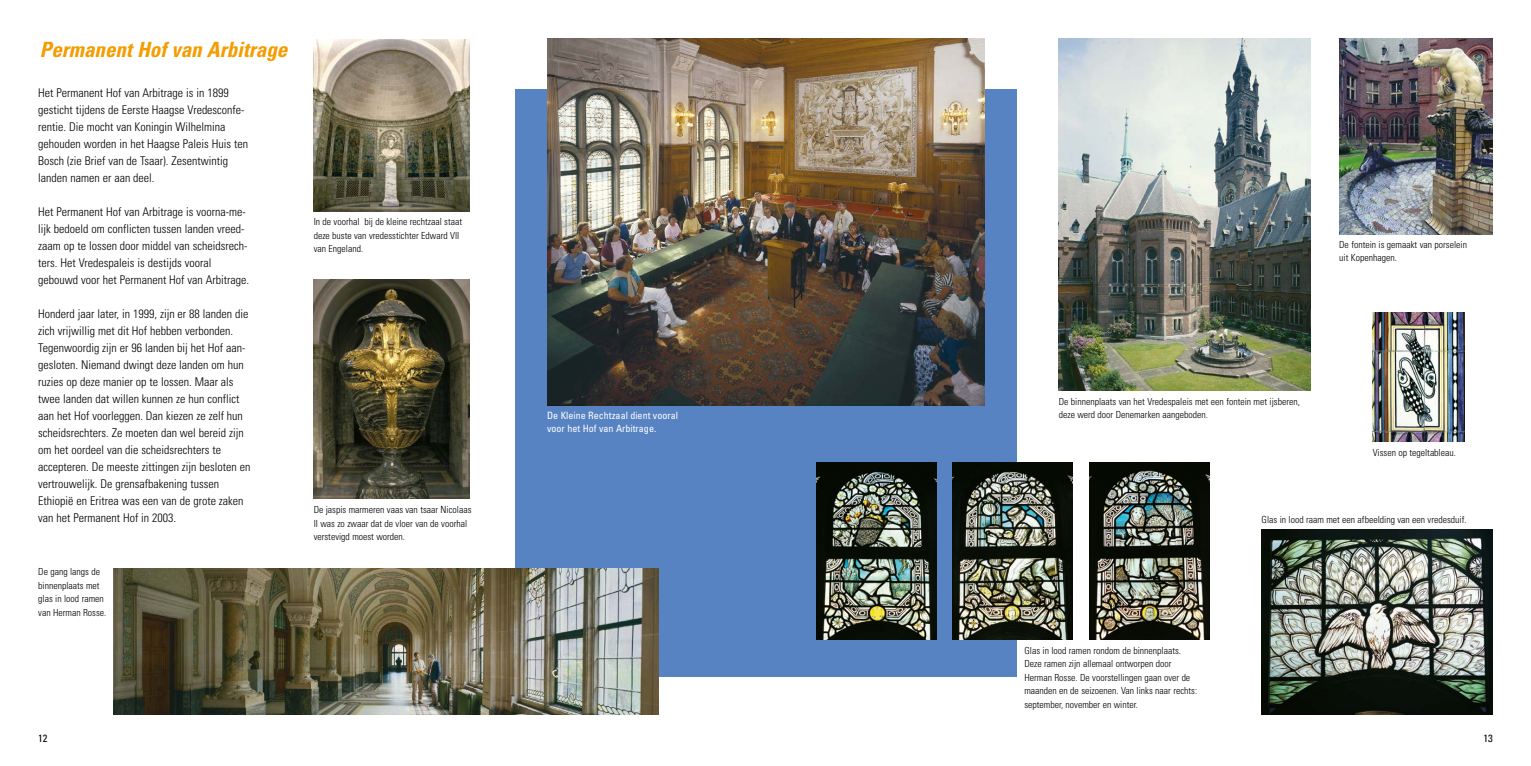
<style>
.page{position:relative;width:1531px;height:766px;background:#fff}
.page>*{position:absolute;margin:0;border:0;box-sizing:border-box;transform-origin:0 0}
.t1{font:italic 700 condensed 21px "Univers";color:#f59c00}
.t2{font:300 condensed 12px/17px "Univers";color:#000}
.t3{font:condensed 10.5px "Univers";color:#000}
.t4{font:condensed 10.05px/13.5px "Univers";color:#fff}
.t5{font:300 condensed 9.75px/13.5px "Univers";color:#000}
</style>
<div class="page">
<div style="left:514px;top:89px;width:502px;height:587px;background:#5783c3"></div>
<img style="left:1339px;top:38px;width:153px;height:196px">
<img style="left:1373px;top:312px;width:91px;height:129px">
<img style="left:1261px;top:529px;width:231px;height:185px">
<img style="left:1090px;top:462px;width:119px;height:177px">
<img style="left:1059px;top:38px;width:252px;height:352px">
<img style="left:547px;top:38px;width:437px;height:367px">
<img style="left:113px;top:568px;width:545px;height:146px">
<img style="left:314px;top:39px;width:155px;height:173px">
<img style="left:314px;top:279px;width:155px;height:219px">
<img style="left:816px;top:462px;width:121px;height:177px">
<img style="left:952px;top:462px;width:120px;height:177px">
<h1 class="t1" style="left:40px;top:36px;width:249px">Permanent Hof van Arbitrage</h1>
<p class="t2" style="left:38px;top:85px;width:211px">Het Permanent Hof van Arbitrage is in 1899 gesticht tijdens de Eerste Haagse Vredesconfe&shy;rentie. Die mocht van Koningin Wilhelmina gehouden worden in het Haagse Paleis Huis ten Bosch (zie Brief van de Tsaar). Zesentwintig landen namen er aan deel.</p>
<p class="t2" style="left:38px;top:203px;width:212px">Het Permanent Hof van Arbitrage is voorna-me&shy;lijk bedoeld om conflicten tussen landen vreed&shy;zaam op te lossen door middel van scheidsrech&shy;ters. Het Vredespaleis is destijds vooral gebouwd voor het Permanent Hof van Arbitrage.</p>
<p class="t2" style="left:38px;top:305px;width:214px">Honderd jaar later, in 1999, zijn er 88 landen die zich vrijwillig met dit Hof hebben verbonden.<br>Tegenwoordig zijn er 96 landen bij het Hof aan&shy;gesloten. Niemand dwingt deze landen om hun ruzies op deze manier op te lossen. Maar als twee landen dat willen kunnen ze hun conflict aan het Hof voorleggen. Dan kiezen ze zelf hun scheidsrechters. Ze moeten dan wel bereid zijn om het oordeel van die scheidsrechters te accepteren. De meeste zittingen zijn besloten en vertrouwelijk. De grensafbakening tussen Ethiopië en Eritrea was een van de grote zaken van het Permanent Hof in 2003.</p>
<p class="t5" style="left:38px;top:564px;width:70px">De gang langs de binnenplaats met glas in lood ramen van Herman Rosse.</p>
<p class="t5" style="left:314px;top:215px;width:150px">In de voorhal bij de kleine rechtzaal staat deze buste van vredesstichter Edward VII van Engeland.</p>
<p class="t5" style="left:314px;top:503px;width:159px">De jaspis marmeren vaas van tsaar Nicolaas<br>II was zo zwaar dat de vloer van de voorhal verstevigd moest worden.</p>
<p class="t3" style="left:38px;top:731px;width:11px">12</p>
<p class="t4" style="left:547px;top:408px;width:132px">De Kleine Rechtzaal dient vooral voor het Hof van Arbitrage.</p>
<p class="t5" style="left:1339px;top:237px;width:129px">De fontein is gemaakt van porselein uit Kopenhagen.</p>
<p class="t5" style="left:1059px;top:394px;width:243px">De binnenplaats van het Vredespaleis met een fontein met ijsberen, deze werd door Denemarken aangeboden.</p>
<p class="t5" style="left:1373px;top:445px;width:85px">Vissen op tegeltableau.</p>
<p class="t5" style="left:1261px;top:512px;width:206px">Glas in lood raam met een afbeelding van een vredesduif.</p>
<p class="t5" style="left:1024px;top:643px;width:174px">Glas in lood ramen rondom de binnenplaats.<br>Deze ramen zijn allemaal ontworpen door Herman Rosse. De voorstellingen gaan over de maanden en de seizoenen. Van links naar rechts: september, november en winter.</p>
<p class="t3" style="left:1483px;top:731px;width:11px">13</p>
</div>
